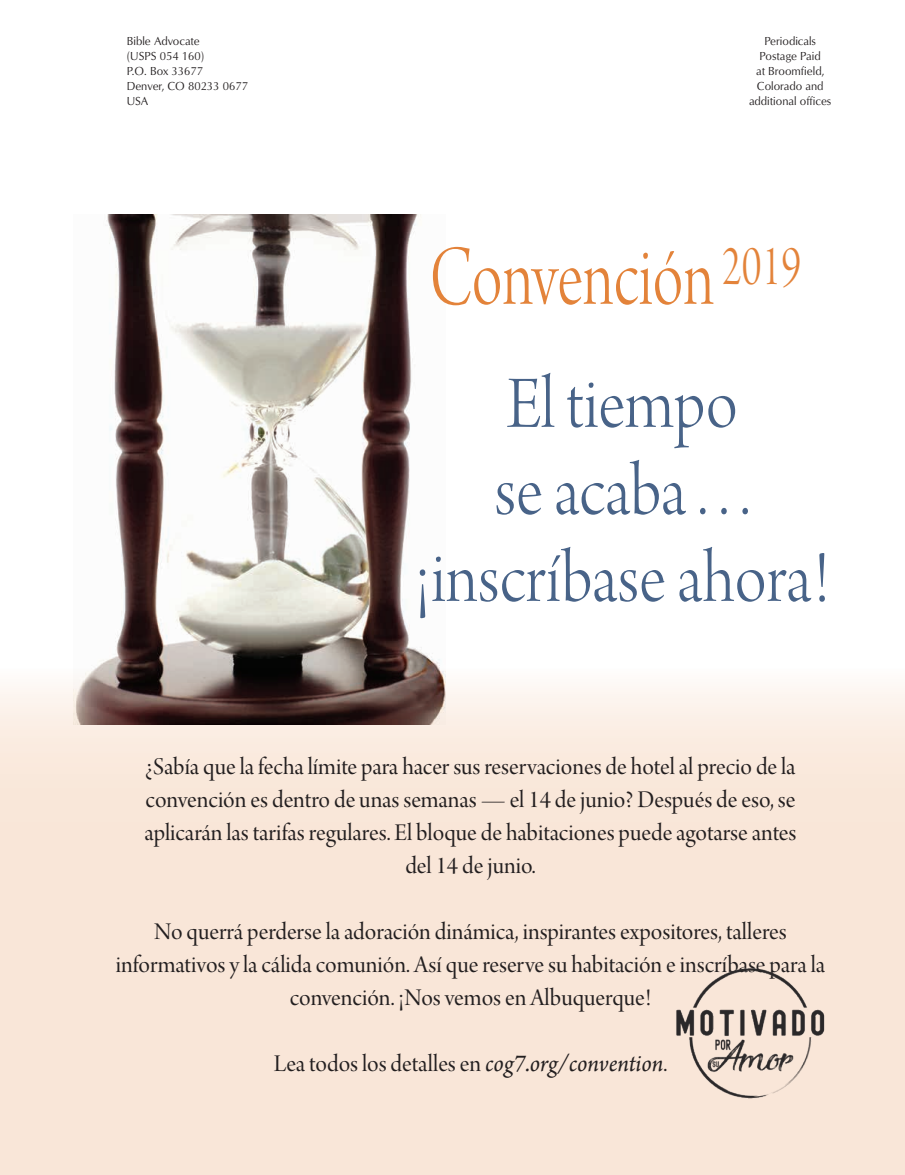
<style>
.page{position:relative;width:905px;height:1175px;background:#fff}
.page>*{position:absolute;margin:0;border:0;box-sizing:border-box;transform-origin:0 0}
.Main_Subhead{font:90px "Arno Pro Light Display";color:#e3833a;scale:.75 1}
.Main_text{font:78px/87px "Arno Pro Light Display";color:#486388;text-align:center;scale:.9 1}
.Main_text-2{font:25.5px/33px "Arno Pro Display";color:#231f20;text-align:center}
.t1{font:12px "Optimum Roman DTC";color:#231f20;scale:.95 1}
.s1{font-family:"Arno Pro";font-style:italic}
</style>
<div class="page">
<svg style="left:0;top:671px;width:904px;height:503px;fill:#f9e6d8"></svg>
<img style="left:74px;top:215px;width:371px;height:509px">
<img style="left:666px;top:963px;width:166px;height:140px">
<p class="t1" style="left:127px;top:34px;width:78px">Bible Advocate</p>
<p class="t1" style="left:127px;top:49px;width:83px">(USPS 054 160)</p>
<p class="t1" style="left:127px;top:64px;width:82px">P.O. Box 33677</p>
<p class="t1" style="left:127px;top:79px;width:129px">Denver, CO 80233 0677</p>
<p class="t1" style="left:127px;top:94px;width:24px">USA</p>
<p class="t1" style="left:764px;top:34px;width:56px">Periodicals</p>
<p class="t1" style="left:759px;top:49px;width:66px">Postage Paid</p>
<p class="t1" style="left:756px;top:64px;width:73px">at Broomfield,</p>
<p class="t1" style="left:757px;top:79px;width:72px">Colorado and</p>
<p class="t1" style="left:749px;top:94px;width:88px">additional offices</p>
<p class="Main_Subhead" style="left:429px;top:228px;width:497px">Convención <sup>2019</sup></p>
<p class="Main_text" style="left:415px;top:365px;width:462px">El tiempo<br>se acaba . . . ¡inscríbase ahora!</p>
<p class="Main_text-2" style="left:144px;top:751px;width:653px">¿Sabía que la fecha límite para hacer sus reservaciones de hotel al precio de la convención es dentro de unas semanas — el 14 de junio? Después de eso, se aplicarán las tarifas regulares. El bloque de habitaciones puede agotarse antes del 14 de junio.</p>
<p class="Main_text-2" style="left:116px;top:916px;width:710px">No querrá perderse la adoración dinámica, inspirantes expositores, talleres informativos y la cálida comunión. Así que reserve su habitación e inscríbase para la convención. ¡Nos vemos en Albuquerque!</p>
<p class="Main_text-2" style="left:274px;top:1048px;width:395px">Lea todos los detalles en <span class="s1">cog7.org/convention</span>.</p>
</div>
